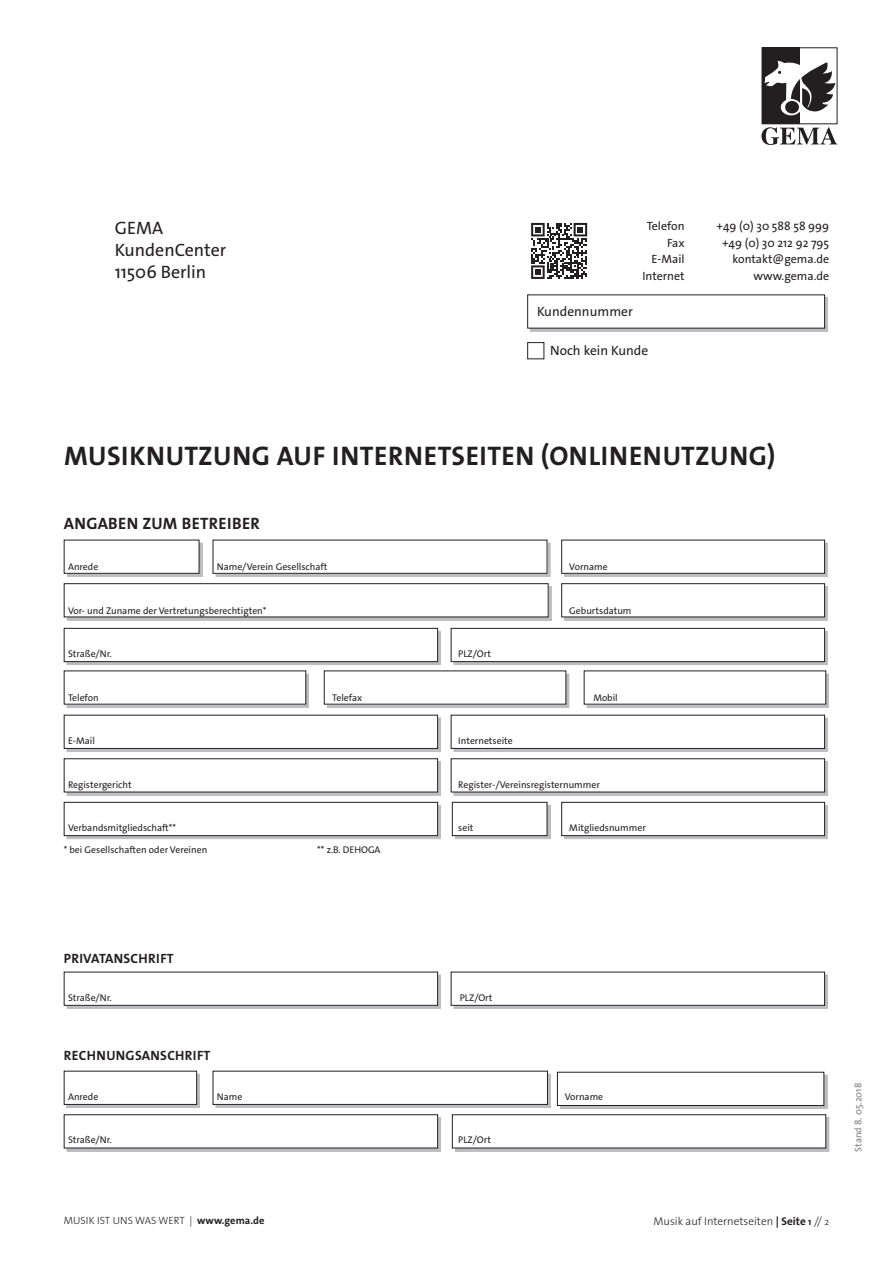
<style>
.page{position:relative;width:893px;height:1263px;background:#fff}
.page>*{position:absolute;margin:0;border:0;box-sizing:border-box;transform-origin:0 0}
.t1{font:700 27px "The Sans Os F";letter-spacing:.02em;color:#231f20}
.t2{font:18px "The Sans Os F";color:#231f20}
.t3{font:700 16.5px "The Sans Os F";letter-spacing:.02em;color:#231f20}
.t4{font:700 13.5px "The Sans Os F";letter-spacing:.02em;color:#231f20}
.Absatzformat_1{font:13.5px "The Sans Os F";color:#231f20}
.t5{font:12px "The Sans Os F";color:#231f20}
.t6{font:300 11.25px "The Sans Os F";color:#231f20}
.t7{font:300 10.5px "The Sans Os F";color:#231f20}
.t8{font:9.75px "The Sans Os F";color:#231f20}
.t9{font:9.75px "The Sans Os F";color:#808285}
.s1{font-weight:700}
.s2{font-weight:700;font-size:9.75px}
.s3{font-size:9.75px}
</style>
<div class="page">
<div style="left:67px;top:761px;width:374px;height:34px;background:linear-gradient(to right,#bcbdc0,#bcbdc0)"></div>
<div style="left:64px;top:759px;width:374px;height:33px;background:#fff"></div>
<div style="left:64px;top:758px;width:374px;height:34px;border:1px solid #231f20"></div>
<div style="left:454px;top:761px;width:374px;height:34px;background:linear-gradient(to right,#bcbdc0,#bcbdc0)"></div>
<div style="left:451px;top:759px;width:374px;height:33px;background:#fff"></div>
<div style="left:451px;top:758px;width:374px;height:34px;border:1px solid #231f20"></div>
<div style="left:67px;top:718px;width:374px;height:34px;background:#bcbdc0"></div>
<div style="left:64px;top:715px;width:374px;height:33px;background:#fff"></div>
<div style="left:64px;top:715px;width:374px;height:34px;border:1px solid #231f20"></div>
<div style="left:454px;top:718px;width:374px;height:34px;background:#bcbdc0"></div>
<div style="left:451px;top:715px;width:374px;height:33px;background:#fff"></div>
<div style="left:451px;top:715px;width:374px;height:34px;border:1px solid #231f20"></div>
<div style="left:67px;top:631px;width:374px;height:34px;background:linear-gradient(to right,#bcbdc0,#bcbdc0)"></div>
<div style="left:64px;top:628px;width:374px;height:34px;background:#fff"></div>
<div style="left:64px;top:628px;width:374px;height:34px;border:1px solid #231f20"></div>
<div style="left:454px;top:631px;width:374px;height:34px;background:linear-gradient(to right,#bcbdc0,#bcbdc0)"></div>
<div style="left:451px;top:628px;width:374px;height:34px;background:#fff"></div>
<div style="left:451px;top:628px;width:374px;height:34px;border:1px solid #231f20"></div>
<div style="left:67px;top:543px;width:135px;height:34px;background:#bcbdc0"></div>
<div style="left:64px;top:540px;width:135px;height:33px;background:#fff"></div>
<div style="left:64px;top:540px;width:135px;height:34px;border:1px solid #231f20"></div>
<div style="left:216px;top:543px;width:335px;height:34px;background:#bcbdc0"></div>
<div style="left:213px;top:540px;width:334px;height:33px;background:#fff"></div>
<div style="left:213px;top:540px;width:334px;height:34px;border:1px solid #231f20"></div>
<div style="left:564px;top:543px;width:264px;height:34px;background:#bcbdc0"></div>
<div style="left:562px;top:540px;width:263px;height:33px;background:#fff"></div>
<div style="left:561px;top:540px;width:264px;height:34px;border:1px solid #231f20"></div>
<div style="left:67px;top:586px;width:485px;height:34px;background:linear-gradient(to right,#bcbdc0,#bcbdc0)"></div>
<div style="left:64px;top:584px;width:484px;height:33px;background:#fff"></div>
<div style="left:64px;top:583px;width:485px;height:34px;border:1px solid #231f20"></div>
<div style="left:564px;top:586px;width:264px;height:34px;background:linear-gradient(to right,#bcbdc0,#bcbdc0)"></div>
<div style="left:562px;top:584px;width:263px;height:33px;background:#fff"></div>
<div style="left:561px;top:583px;width:264px;height:34px;border:1px solid #231f20"></div>
<div style="left:67px;top:673px;width:242px;height:35px;background:linear-gradient(to right,#bcbdc0,#bcbdc0)"></div>
<div style="left:64px;top:671px;width:242px;height:33px;background:#fff"></div>
<div style="left:327px;top:673px;width:242px;height:35px;background:linear-gradient(to right,#bcbdc0,#bcbdc0)"></div>
<div style="left:324px;top:671px;width:242px;height:33px;background:#fff"></div>
<div style="left:587px;top:673px;width:242px;height:35px;background:linear-gradient(to right,#bcbdc0,#bcbdc0)"></div>
<div style="left:584px;top:671px;width:242px;height:33px;background:#fff"></div>
<div style="left:67px;top:805px;width:374px;height:34px;background:linear-gradient(to right,#bcbdc0,#bcbdc0)"></div>
<div style="left:64px;top:802px;width:374px;height:34px;background:#fff"></div>
<div style="left:64px;top:802px;width:374px;height:34px;border:1px solid #231f20"></div>
<div style="left:67px;top:975px;width:374px;height:34px;background:#bcbdc0"></div>
<div style="left:64px;top:972px;width:374px;height:33px;background:#fff"></div>
<div style="left:64px;top:972px;width:374px;height:34px;border:1px solid #231f20"></div>
<div style="left:454px;top:975px;width:374px;height:34px;background:#bcbdc0"></div>
<div style="left:451px;top:972px;width:374px;height:33px;background:#fff"></div>
<div style="left:451px;top:972px;width:374px;height:34px;border:1px solid #231f20"></div>
<div style="left:564px;top:805px;width:264px;height:34px;background:linear-gradient(to right,#bcbdc0,#bcbdc0)"></div>
<div style="left:562px;top:802px;width:263px;height:34px;background:#fff"></div>
<div style="left:561px;top:802px;width:264px;height:34px;border:1px solid #231f20"></div>
<svg style="left:455px;top:805px;width:95px;height:34px"></svg>
<div style="left:452px;top:802px;width:95px;height:34px;background:#fff"></div>
<div style="left:452px;top:802px;width:95px;height:34px;border:1px solid #231f20"></div>
<div style="left:67px;top:1074px;width:133px;height:34px;background:#bcbdc0"></div>
<div style="left:64px;top:1071px;width:133px;height:33px;background:#fff"></div>
<div style="left:64px;top:1071px;width:133px;height:34px;border:1px solid #231f20"></div>
<div style="left:216px;top:1074px;width:335px;height:34px;background:#bcbdc0"></div>
<div style="left:213px;top:1071px;width:334px;height:33px;background:#fff"></div>
<div style="left:213px;top:1071px;width:335px;height:34px;border:1px solid #231f20"></div>
<div style="left:560px;top:1075px;width:267px;height:34px;background:#bcbdc0"></div>
<div style="left:557px;top:1072px;width:267px;height:33px;background:#fff"></div>
<div style="left:557px;top:1072px;width:267px;height:34px;border:1px solid #231f20"></div>
<div style="left:67px;top:1117px;width:374px;height:34px;background:linear-gradient(to right,#bcbdc0,#bcbdc0)"></div>
<div style="left:64px;top:1115px;width:374px;height:33px;background:#fff"></div>
<div style="left:64px;top:1114px;width:374px;height:34px;border:1px solid #231f20"></div>
<div style="left:455px;top:1117px;width:374px;height:34px;background:linear-gradient(to right,#bcbdc0,#bcbdc0)"></div>
<div style="left:452px;top:1115px;width:374px;height:33px;background:#fff"></div>
<div style="left:452px;top:1114px;width:374px;height:34px;border:1px solid #231f20"></div>
<svg style="left:761px;top:47px;width:77px;height:98px"></svg>
<svg style="left:761px;top:127px;width:76px;height:18px"></svg>
<div style="left:762px;top:48px;width:75px;height:76px;background:#fff"></div>
<div style="left:762px;top:48px;width:38px;height:76px;background:#231f20"></div>
<div style="left:762px;top:48px;width:75px;height:76px;border:1px solid #231f20"></div>
<div style="left:781px;top:99px;width:20px;height:16px;border:1px solid #fff;border-radius:50%"></div>
<div style="left:785px;top:101px;width:14px;height:12px;border:2px solid #231f20;border-radius:50%"></div>
<svg style="left:764px;top:60px;width:71px;height:52px"></svg>
<svg style="left:531px;top:223px;width:56px;height:56px"></svg>
<div style="left:527px;top:342px;width:17px;height:17px;border:1px solid #231f20"></div>
<div style="left:530px;top:297px;width:298px;height:35px;background:linear-gradient(to right,#bcbdc0,#bcbdc0)"></div>
<div style="left:528px;top:295px;width:297px;height:33px;background:#fff"></div>
<p class="t2" style="left:115px;top:217px;width:50px">GEMA</p>
<p class="t2" style="left:115px;top:238px;width:113px">KundenCenter</p>
<p class="t2" style="left:115px;top:260px;width:93px">11506 Berlin</p>
<p class="Absatzformat_1" style="left:537px;top:303px;width:97px">Kundennummer</p>
<p class="t5" style="left:647px;top:218px;width:39px">Telefon</p>
<p class="t5" style="left:716px;top:218px;width:114px">+49 (0) 30 588 58 999</p>
<p class="t5" style="left:667px;top:235px;width:19px">Fax</p>
<p class="t5" style="left:722px;top:235px;width:109px">+49 (0) 30 212 92 795</p>
<p class="t5" style="left:651px;top:251px;width:35px">E-Mail</p>
<p class="t5" style="left:733px;top:251px;width:98px">kontakt@gema.de</p>
<p class="t5" style="left:642px;top:268px;width:44px">Internet</p>
<p class="t5" style="left:753px;top:268px;width:77px">www.gema.de</p>
<p class="Absatzformat_1" style="left:550px;top:341px;width:100px">Noch kein Kunde</p>
<p class="t1" style="left:64px;top:439px;width:713px">MUSIKNUTZUNG AUF INTERNETSEITEN (ONLINENUTZUNG)</p>
<p class="t3" style="left:64px;top:513px;width:198px">ANGABEN ZUM BETREIBER</p>
<p class="t8" style="left:68px;top:561px;width:32px">Anrede</p>
<p class="t8" style="left:217px;top:561px;width:112px">Name/Verein Gesellschaft</p>
<p class="t8" style="left:569px;top:561px;width:40px">Vorname</p>
<p class="t8" style="left:68px;top:604px;width:200px">Vor- und Zuname der Vertretungsberechtigten*</p>
<p class="t8" style="left:569px;top:604px;width:64px">Geburtsdatum</p>
<p class="t8" style="left:68px;top:648px;width:45px">Straße/Nr.</p>
<p class="t8" style="left:458px;top:648px;width:34px">PLZ/Ort</p>
<p class="t8" style="left:68px;top:691px;width:32px">Telefon</p>
<p class="t8" style="left:332px;top:691px;width:31px">Telefax</p>
<p class="t8" style="left:593px;top:691px;width:26px">Mobil</p>
<p class="t8" style="left:68px;top:735px;width:28px">E-Mail</p>
<p class="t8" style="left:458px;top:735px;width:56px">Internetseite</p>
<p class="t8" style="left:68px;top:778px;width:65px">Registergericht</p>
<p class="t8" style="left:458px;top:778px;width:143px">Register-/Vereinsregisternummer</p>
<p class="t8" style="left:68px;top:822px;width:110px">Verbandsmitgliedschaft**</p>
<p class="t8" style="left:458px;top:822px;width:17px">seit</p>
<p class="t8" style="left:569px;top:822px;width:78px">Mitgliedsnummer</p>
<p class="t8" style="left:64px;top:843px;width:145px">* bei Gesellschaften oder Vereinen</p>
<p class="t8" style="left:317px;top:843px;width:65px">** z.B. DEHOGA</p>
<p class="t4" style="left:64px;top:950px;width:111px">PRIVATANSCHRIFT</p>
<p class="t8" style="left:68px;top:991px;width:45px">Straße/Nr.</p>
<p class="t8" style="left:460px;top:991px;width:34px">PLZ/Ort</p>
<p class="t4" style="left:64px;top:1047px;width:148px">RECHNUNGSANSCHRIFT</p>
<p class="t8" style="left:68px;top:1090px;width:32px">Anrede</p>
<p class="t8" style="left:217px;top:1090px;width:27px">Name</p>
<p class="t8" style="left:565px;top:1090px;width:40px">Vorname</p>
<p class="t8" style="left:68px;top:1134px;width:45px">Straße/Nr.</p>
<p class="t8" style="left:458px;top:1134px;width:34px">PLZ/Ort</p>
<p class="t9" style="left:852px;top:1152px;width:70px;rotate:-90deg">Stand 8. 05.2018</p>
<p class="t7" style="left:64px;top:1214px;width:202px">MUSIK IST UNS WAS WERT | <span class="s1">www.gema.de</span></p>
<p class="t6" style="left:653px;top:1213px;width:177px">Musik auf Internetseiten <span class="s1">| Seite</span> <span class="s2">1</span> // <span class="s3">2</span></p>
</div>
